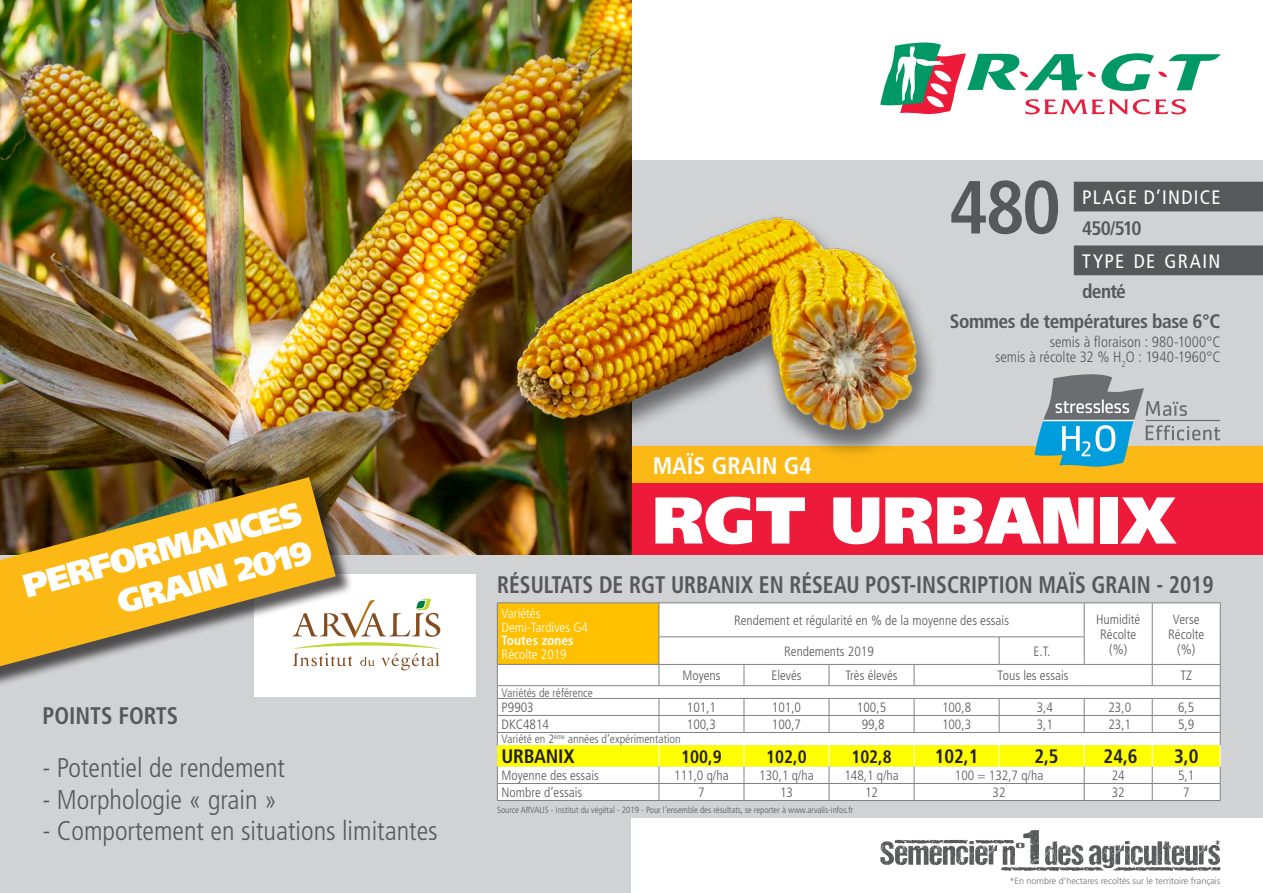
<style>
.page{position:relative;width:1263px;height:893px;background:#fff}
.page>*{position:absolute;margin:0;border:0;box-sizing:border-box;transform-origin:0 0}
.indice{font:700 condensed 75px "Frutiger LT Std";color:#57585a}
.titre_varieté{font:900 66px "Frutiger LT Std";color:#fff}
.titre_varieté-2{font:900 33px/39.6px "Frutiger LT Std";color:#fff;text-align:right}
.argu_02_G{font:300 condensed 27px "Frutiger LT Std";color:#57585a}
.titre_jaune{font:700 condensed 24px "Frutiger LT Std";color:#57585a;scale:.9 1}
.type{font:700 condensed 24px "Frutiger LT Std";color:#fff}
.titre_jaune-2{font:700 condensed 24px "Frutiger LT Std";color:#57585a;scale:.95 1}
.somme_titre{font:700 condensed 19.5px "Frutiger LT Std";letter-spacing:-.025em;color:#57585a}
.plage_d_indice{font:condensed 19.5px "Frutiger LT Std";letter-spacing:.065em;color:#fff}
.CTPS_tableau{font:700 condensed 19.5px "Frutiger LT Std";letter-spacing:-.01em;color:#231f20;scale:.96 1}
.plage_indice_02{font:700 condensed 19.5px "Frutiger LT Std";letter-spacing:-.045em;color:#57585a}
.CTPS_tableau-2{font:700 condensed 19.5px "Frutiger LT Std";letter-spacing:-.01em;color:#231f20}
.CTPS_tableau-3{font:700 condensed 18px "Frutiger LT Std";color:#231f20;scale:.96 1}
.somme_texte_10_D{font:300 condensed 15px "Frutiger LT Std";color:#57585a}
.texte_8{font:300 condensed 13.5px/15px "Frutiger LT Std";color:#57585a;text-align:center}
.texte_8-2{font:300 condensed 13.5px "Frutiger LT Std";color:#fff}
.texte_8-3{font:700 condensed 13.5px "Frutiger LT Std";color:#fff}
.texte_8-4{font:300 condensed 12px "Frutiger LT Std";color:#57585a}
.source{font:300 condensed 9px "Frutiger LT Std";color:#57585a}
.t1{font:300 9px "Frutiger LT Std";color:#6c6d70}
</style>
<div class="page">
<div style="left:0;top:160px;width:1263px;height:733px;background:#d1d2d4"></div>
<svg style="left:880px;top:43px;width:340px;height:72px"></svg>
<div style="left:631px;top:483px;width:632px;height:72px;background:#ed1a3a"></div>
<div style="left:631px;top:446px;width:632px;height:37px;background:#fcb814"></div>
<div style="left:254px;top:574px;width:222px;height:123px;background:#fff"></div>
<svg style="left:354px;top:599px;width:86px;height:71px"></svg>
<svg style="left:1074px;top:182px;width:189px;height:93px"></svg>
<svg style="left:1034px;top:374px;width:186px;height:93px"></svg>
<div style="left:631px;top:818px;width:632px;height:75px;background:#fff"></div>
<svg style="left:880px;top:830px;width:340px;height:41px"></svg>
<svg style="left:498px;top:604px;width:722px;height:33px;background:#fdefc4"></svg>
<hr style="left:1084px;top:800px;width:68px;height:1px;background:#808285">
<hr style="left:1152px;top:800px;width:68px;height:1px;background:#808285">
<hr style="left:744px;top:800px;width:85px;height:1px;background:#808285">
<hr style="left:829px;top:800px;width:85px;height:1px;background:#808285">
<hr style="left:914px;top:800px;width:85px;height:1px;background:#808285">
<hr style="left:999px;top:800px;width:85px;height:1px;background:#808285">
<hr style="left:1084px;top:603px;width:68px;height:1px;background:#808285">
<hr style="left:1152px;top:603px;width:68px;height:1px;background:#808285">
<hr style="left:1152px;top:603px;width:1px;height:34px;background:#808285">
<hr style="left:1220px;top:603px;width:1px;height:34px;background:#808285">
<hr style="left:497px;top:800px;width:162px;height:1px;background:#808285">
<hr style="left:659px;top:800px;width:85px;height:1px;background:#808285">
<hr style="left:497px;top:603px;width:162px;height:1px;background:#808285">
<hr style="left:497px;top:603px;width:1px;height:34px;background:#808285">
<hr style="left:659px;top:603px;width:85px;height:1px;background:#808285">
<hr style="left:659px;top:603px;width:1px;height:34px;background:#808285">
<hr style="left:744px;top:603px;width:85px;height:1px;background:#808285">
<hr style="left:829px;top:603px;width:85px;height:1px;background:#808285">
<hr style="left:914px;top:603px;width:85px;height:1px;background:#808285">
<hr style="left:999px;top:603px;width:85px;height:1px;background:#808285">
<hr style="left:1084px;top:603px;width:1px;height:34px;background:#808285">
<svg style="left:497px;top:637px;width:724px;height:163px;background:#f9f6cf"></svg>
<hr style="left:914px;top:685px;width:85px;height:1px;background:#808285">
<hr style="left:999px;top:685px;width:85px;height:1px;background:#808285">
<hr style="left:1084px;top:685px;width:68px;height:1px;background:#808285">
<img style="left:0;top:0;width:631px;height:555px">
<img style="left:497px;top:202px;width:436px;height:263px">
<div style="left:0;top:480px;width:354px;height:210px;background:#231f20;opacity:.75"></div>
<svg style="left:0;top:477px;width:336px;height:189px;background:#c69d3c"></svg>
<p class="titre_varieté-2" style="left:19px;top:568px;width:289px;rotate:-15deg">PERFORMANCES<br>GRAIN 2019</p>
<p class="titre_jaune-2" style="left:43px;top:701px;width:144px">POINTS FORTS</p>
<p class="argu_02_G" style="left:43px;top:752px;width:244px">- Potentiel de rendement</p>
<p class="argu_02_G" style="left:43px;top:784px;width:236px">- Morphologie « grain »</p>
<p class="argu_02_G" style="left:43px;top:815px;width:397px">- Comportement en situations limitantes</p>
<p class="type" style="left:653px;top:452px;width:161px">MAÏS GRAIN G4</p>
<p class="indice" style="left:949px;top:163px;width:113px">480</p>
<p class="plage_d_indice" style="left:1082px;top:186px;width:140px">PLAGE D’INDICE</p>
<p class="plage_indice_02" style="left:1082px;top:216px;width:61px">450/510</p>
<p class="plage_d_indice" style="left:1082px;top:250px;width:140px">TYPE DE GRAIN</p>
<p class="plage_indice_02" style="left:1082px;top:280px;width:45px">denté</p>
<p class="somme_titre" style="left:950px;top:310px;width:272px">Sommes de températures base 6°C</p>
<p class="somme_texte_10_D" style="left:1050px;top:334px;width:172px">semis à floraison : 980-1000°C</p>
<p class="somme_texte_10_D" style="left:995px;top:349px;width:227px">semis à récolte 32 % H<sub>2</sub>O : 1940-1960°C</p>
<p class="titre_varieté" style="left:653px;top:480px;width:525px">RGT URBANIX</p>
<p class="titre_jaune" style="left:497px;top:570px;width:798px">RÉSULTATS DE RGT URBANIX EN RÉSEAU POST-INSCRIPTION MAÏS GRAIN - 2019</p>
<p class="texte_8-2" style="left:502px;top:606px;width:40px">Variétés</p>
<p class="texte_8-2" style="left:502px;top:620px;width:88px">Demi-Tardives G4</p>
<p class="texte_8-3" style="left:502px;top:633px;width:74px">Toutes zones</p>
<p class="texte_8-2" style="left:502px;top:647px;width:67px">Récolte 2019</p>
<p class="texte_8" style="left:734px;top:613px;width:276px">Rendement et régularité en % de la moyenne des essais</p>
<p class="texte_8" style="left:1096px;top:612px;width:46px">Humidité<br>Récolte</p>
<p class="texte_8" style="left:1109px;top:642px;width:19px">(%)</p>
<p class="texte_8" style="left:1173px;top:612px;width:28px">Verse</p>
<p class="texte_8" style="left:1168px;top:627px;width:38px">Récolte</p>
<p class="texte_8" style="left:784px;top:644px;width:91px">Rendements 2019</p>
<p class="texte_8" style="left:1033px;top:644px;width:18px">E.T.</p>
<p class="texte_8" style="left:1177px;top:642px;width:19px">(%)</p>
<p class="texte_8" style="left:682px;top:668px;width:40px">Moyens</p>
<p class="texte_8" style="left:771px;top:668px;width:32px">Elevés</p>
<p class="texte_8" style="left:845px;top:668px;width:54px">Très élevés</p>
<p class="texte_8" style="left:998px;top:668px;width:73px">Tous les essais</p>
<p class="texte_8" style="left:1180px;top:668px;width:13px">TZ</p>
<p class="texte_8-4" style="left:502px;top:686px;width:93px">Variétés de référence</p>
<p class="texte_8" style="left:502px;top:700px;width:34px">P9903</p>
<p class="texte_8" style="left:687px;top:700px;width:31px">101,1</p>
<p class="texte_8" style="left:772px;top:700px;width:31px">101,0</p>
<p class="texte_8" style="left:857px;top:700px;width:31px">100,5</p>
<p class="texte_8" style="left:942px;top:700px;width:31px">100,8</p>
<p class="texte_8" style="left:1037px;top:700px;width:18px">3,4</p>
<p class="texte_8" style="left:1108px;top:700px;width:24px">23,0</p>
<p class="texte_8" style="left:1178px;top:700px;width:18px">6,5</p>
<p class="texte_8" style="left:502px;top:717px;width:49px">DKC4814</p>
<p class="texte_8" style="left:687px;top:717px;width:31px">100,3</p>
<p class="texte_8" style="left:772px;top:717px;width:31px">100,7</p>
<p class="texte_8" style="left:862px;top:717px;width:24px">99,8</p>
<p class="texte_8" style="left:942px;top:717px;width:31px">100,3</p>
<p class="texte_8" style="left:1037px;top:717px;width:18px">3,1</p>
<p class="texte_8" style="left:1108px;top:717px;width:24px">23,1</p>
<p class="texte_8" style="left:1178px;top:717px;width:18px">5,9</p>
<p class="texte_8-4" style="left:502px;top:732px;width:181px">Variété en 2<sup>ème</sup> années d’expérimentation</p>
<p class="CTPS_tableau-2" style="left:502px;top:745px;width:75px">URBANIX</p>
<p class="CTPS_tableau-3" style="left:681px;top:746px;width:44px">100,9</p>
<p class="CTPS_tableau-3" style="left:766px;top:746px;width:44px">102,0</p>
<p class="CTPS_tableau-3" style="left:851px;top:746px;width:44px">102,8</p>
<p class="CTPS_tableau" style="left:935px;top:745px;width:47px">102,1</p>
<p class="CTPS_tableau" style="left:1034px;top:745px;width:27px">2,5</p>
<p class="CTPS_tableau" style="left:1103px;top:745px;width:37px">24,6</p>
<p class="CTPS_tableau" style="left:1174px;top:745px;width:27px">3,0</p>
<p class="texte_8" style="left:502px;top:768px;width:99px">Moyenne des essais</p>
<p class="texte_8" style="left:674px;top:768px;width:56px">111,0 q/ha</p>
<p class="texte_8" style="left:759px;top:768px;width:56px">130,1 q/ha</p>
<p class="texte_8" style="left:844px;top:768px;width:56px">148,1 q/ha</p>
<p class="texte_8" style="left:955px;top:768px;width:90px">100 = 132,7 q/ha</p>
<p class="texte_8" style="left:1112px;top:768px;width:14px">24</p>
<p class="texte_8" style="left:1178px;top:768px;width:18px">5,1</p>
<p class="texte_8" style="left:502px;top:785px;width:82px">Nombre d’essais</p>
<p class="texte_8" style="left:698px;top:785px;width:8px">7</p>
<p class="texte_8" style="left:780px;top:785px;width:14px">13</p>
<p class="texte_8" style="left:865px;top:785px;width:14px">12</p>
<p class="texte_8" style="left:993px;top:785px;width:14px">32</p>
<p class="texte_8" style="left:1112px;top:785px;width:14px">32</p>
<p class="texte_8" style="left:1183px;top:785px;width:8px">7</p>
<p class="source" style="left:497px;top:804px;width:358px">Source ARVALIS - Institut du végétal - 2019 - Pour l’ensemble des résultats, se reporter à www.arvalis-infos.fr</p>
<p class="t1" style="left:1009px;top:876px;width:212px">*En nombre d’hectares recoltés sur le territoire français</p>
</div>
